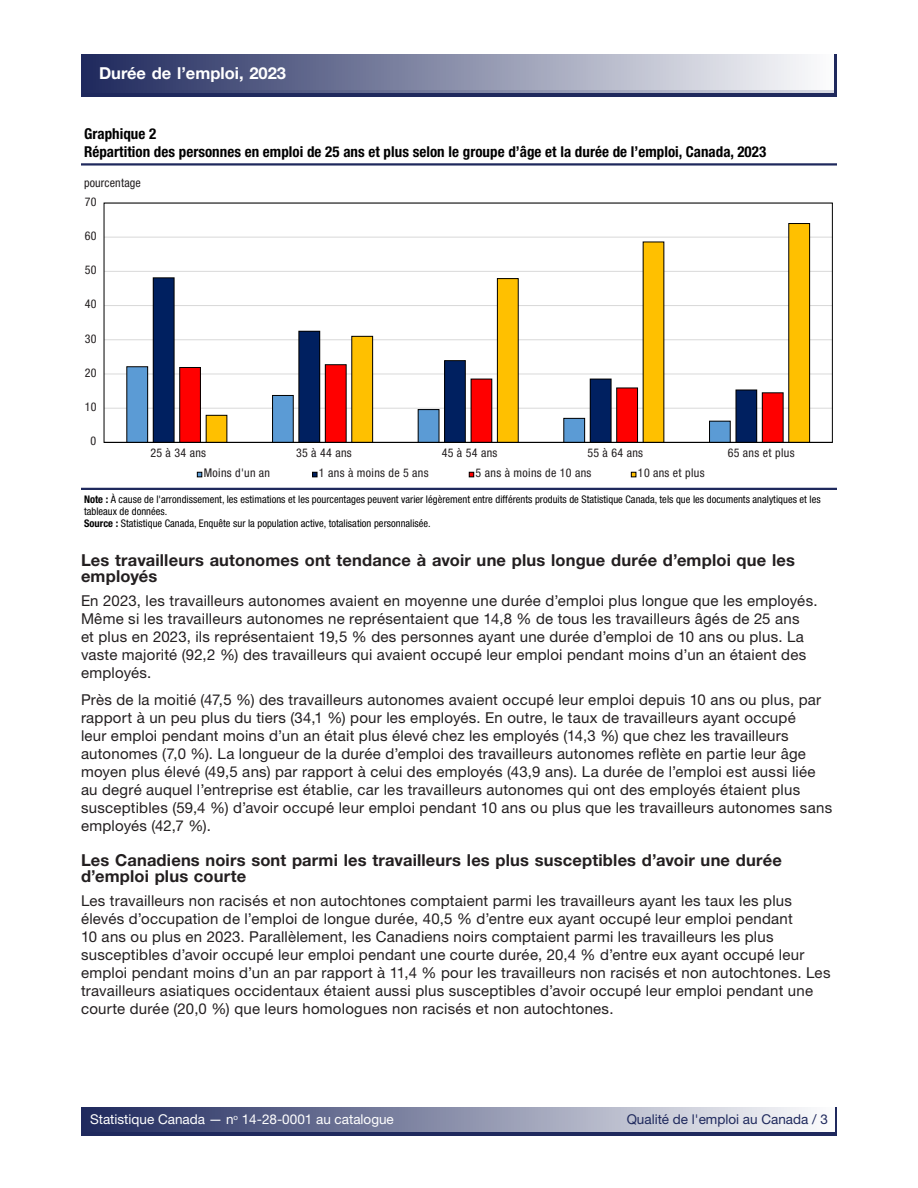
<style>
.page{position:relative;width:918px;height:1188px;background:#fff}
.page>*{position:absolute;margin:0;border:0;box-sizing:border-box;transform-origin:0 0}
.ART-subhead_2{font:700 16.5px/16.5px "Helvetica Neue LT Std";letter-spacing:.01em;color:#231f20}
.t1{font:700 16.5px "Helvetica Neue LT Std";color:#fff}
.BodyText{font:15px/18px "Helvetica Neue LT Std";letter-spacing:.015em;color:#231f20}
.t2{font:700 condensed 15px/18px "Helvetica Neue LT Std";letter-spacing:.005em;color:#000}
.t3{font:13.5px "Helvetica Neue LT Std";color:#fff}
.t4{font:13.5px "Helvetica Neue LT Std";color:#1f295d}
.t5{font:condensed 12px "Helvetica Neue LT Std";letter-spacing:.03em;color:#231f20}
.t6{font:condensed 12px "Helvetica Neue LT Std";letter-spacing:.01em;color:#231f20}
.t7{font:condensed 10.5px/12px "Helvetica Neue LT Std";letter-spacing:.005em;color:#000}
.s1{font-weight:700}
</style>
<div class="page">
<div style="left:81px;top:1131px;width:756px;height:5px;background:#1f295d"></div>
<div style="left:81px;top:1107px;width:756px;height:25px;background:linear-gradient(to right,#1f295d,#fafafb)"></div>
<svg style="left:836px;top:1107px;width:1px;height:25px"></svg>
<div style="left:81px;top:54px;width:756px;height:41px;background:linear-gradient(to right,#1d275c,#fcfdfd)"></div>
<div style="left:81px;top:92px;width:756px;height:6px;background:#1f295d"></div>
<svg style="left:81px;top:90px;width:754px;height:3px;background:#7c81a0"></svg>
<hr style="left:835px;top:54px;width:2px;height:41px;background:#1f295d">
<hr style="left:81px;top:488px;width:756px;height:2px;background:#1f295d">
<hr style="left:81px;top:163px;width:756px;height:3px;background:#1f295d">
<hr style="left:104px;top:408px;width:728px;height:1px;background:#d9d9d9">
<hr style="left:104px;top:374px;width:728px;height:1px;background:#d9d9d9">
<hr style="left:104px;top:339px;width:728px;height:1px;background:#d9d9d9">
<hr style="left:104px;top:305px;width:728px;height:1px;background:#d9d9d9">
<hr style="left:104px;top:271px;width:728px;height:1px;background:#d9d9d9">
<hr style="left:104px;top:237px;width:728px;height:1px;background:#d9d9d9">
<div style="left:127px;top:367px;width:21px;height:75px;background:#5b9bd5"></div>
<div style="left:273px;top:395px;width:20px;height:47px;background:#5b9bd5"></div>
<div style="left:418px;top:410px;width:21px;height:32px;background:#5b9bd5"></div>
<div style="left:564px;top:418px;width:21px;height:24px;background:#5b9bd5"></div>
<div style="left:710px;top:421px;width:20px;height:21px;background:#5b9bd5"></div>
<div style="left:126px;top:366px;width:22px;height:77px;border:1px solid #000"></div>
<div style="left:272px;top:395px;width:22px;height:48px;border:1px solid #000"></div>
<div style="left:563px;top:418px;width:22px;height:25px;border:1px solid #000"></div>
<div style="left:709px;top:421px;width:22px;height:22px;border:1px solid #000"></div>
<div style="left:153px;top:278px;width:21px;height:164px;background:#002060"></div>
<div style="left:299px;top:331px;width:21px;height:111px;background:#002060"></div>
<div style="left:445px;top:361px;width:20px;height:81px;background:#002060"></div>
<div style="left:590px;top:379px;width:21px;height:63px;background:#002060"></div>
<div style="left:736px;top:390px;width:21px;height:52px;background:#002060"></div>
<div style="left:153px;top:277px;width:21px;height:166px;border:1px solid #000"></div>
<div style="left:298px;top:331px;width:22px;height:112px;border:1px solid #000"></div>
<div style="left:444px;top:360px;width:22px;height:83px;border:1px solid #000"></div>
<div style="left:590px;top:379px;width:21px;height:64px;border:1px solid #000"></div>
<div style="left:736px;top:390px;width:21px;height:53px;border:1px solid #000"></div>
<div style="left:180px;top:367px;width:20px;height:75px;background:#f00"></div>
<div style="left:325px;top:365px;width:21px;height:77px;background:#f00"></div>
<div style="left:471px;top:379px;width:21px;height:63px;background:#f00"></div>
<div style="left:617px;top:388px;width:21px;height:54px;background:#f00"></div>
<div style="left:762px;top:393px;width:21px;height:49px;background:#f00"></div>
<div style="left:179px;top:367px;width:22px;height:76px;border:1px solid #000"></div>
<div style="left:325px;top:364px;width:22px;height:79px;border:1px solid #000"></div>
<div style="left:616px;top:388px;width:22px;height:55px;border:1px solid #000"></div>
<div style="left:762px;top:392px;width:22px;height:51px;border:1px solid #000"></div>
<div style="left:206px;top:415px;width:21px;height:27px;background:#ffc000"></div>
<div style="left:352px;top:336px;width:21px;height:106px;background:#ffc000"></div>
<div style="left:497px;top:279px;width:21px;height:163px;background:#ffc000"></div>
<div style="left:643px;top:242px;width:21px;height:200px;background:#ffc000"></div>
<div style="left:789px;top:224px;width:21px;height:218px;background:#ffc000"></div>
<div style="left:351px;top:336px;width:22px;height:107px;border:1px solid #000"></div>
<div style="left:497px;top:278px;width:22px;height:165px;border:1px solid #000"></div>
<div style="left:788px;top:223px;width:22px;height:220px;border:1px solid #000"></div>
<hr style="left:104px;top:442px;width:728px;height:1px;background:#000">
<svg style="left:197px;top:472px;width:5px;height:5px"></svg>
<svg style="left:312px;top:472px;width:5px;height:5px"></svg>
<svg style="left:469px;top:472px;width:5px;height:5px"></svg>
<svg style="left:631px;top:472px;width:5px;height:5px"></svg>
<p class="t1" style="left:99px;top:63px;width:189px">Durée de l’emploi, 2023</p>
<p class="t2" style="left:84px;top:124px;width:684px">Graphique 2<br>Répartition des personnes en emploi de 25 ans et plus selon le groupe d’âge et la durée de l’emploi, Canada, 2023</p>
<p class="t6" style="left:84px;top:176px;width:58px">pourcentage</p>
<p class="t5" style="left:85px;top:195px;width:13px">70</p>
<p class="t5" style="left:85px;top:229px;width:13px">60</p>
<p class="t5" style="left:85px;top:263px;width:13px">50</p>
<p class="t5" style="left:85px;top:297px;width:13px">40</p>
<p class="t5" style="left:85px;top:331px;width:13px">30</p>
<p class="t5" style="left:85px;top:366px;width:13px">20</p>
<p class="t5" style="left:85px;top:400px;width:13px">10</p>
<p class="t5" style="left:90px;top:434px;width:7px">0</p>
<p class="t5" style="left:150px;top:445px;width:57px">25 à 34 ans</p>
<p class="t5" style="left:296px;top:445px;width:57px">35 à 44 ans</p>
<p class="t5" style="left:442px;top:445px;width:57px">45 à 54 ans</p>
<p class="t5" style="left:587px;top:445px;width:57px">55 à 64 ans</p>
<p class="t5" style="left:728px;top:445px;width:68px">65 ans et plus</p>
<p class="t5" style="left:204px;top:466px;width:68px">Moins d'un an</p>
<p class="t5" style="left:319px;top:466px;width:111px">1 ans à moins de 5 ans</p>
<p class="t5" style="left:476px;top:466px;width:117px">5 ans à moins de 10 ans</p>
<p class="t5" style="left:638px;top:466px;width:68px">10 ans et plus</p>
<p class="t7" style="left:84px;top:493px;width:738px"><span class="s1">Note :</span> À cause de l'arrondissement, les estimations et les pourcentages peuvent varier légèrement entre différents produits de Statistique Canada, tels que les documents analytiques et les tableaux de données.<br><span class="s1">Source :</span> Statistique Canada, Enquête sur la population active, totalisation personnalisée.</p>
<p class="ART-subhead_2" style="left:81px;top:551px;width:716px">Les travailleurs autonomes ont tendance à avoir une plus longue durée d’emploi que les employés</p>
<p class="BodyText" style="left:81px;top:592px;width:738px">En 2023, les travailleurs autonomes avaient en moyenne une durée d’emploi plus longue que les employés.<br>Même si les travailleurs autonomes ne représentaient que 14,8 % de tous les travailleurs âgés de 25 ans<br>et plus en 2023, ils représentaient 19,5 % des personnes ayant une durée d’emploi de 10 ans ou plus. La vaste majorité (92,2 %) des travailleurs qui avaient occupé leur emploi pendant moins d’un an étaient des employés.</p>
<p class="BodyText" style="left:81px;top:691px;width:753px">Près de la moitié (47,5 %) des travailleurs autonomes avaient occupé leur emploi depuis 10 ans ou plus, par rapport à un peu plus du tiers (34,1 %) pour les employés. En outre, le taux de travailleurs ayant occupé<br>leur emploi pendant moins d’un an était plus élevé chez les employés (14,3 %) que chez les travailleurs autonomes (7,0 %). La longueur de la durée d’emploi des travailleurs autonomes reflète en partie leur âge moyen plus élevé (49,5 ans) par rapport à celui des employés (43,9 ans). La durée de l’emploi est aussi liée au degré auquel l’entreprise est établie, car les travailleurs autonomes qui ont des employés étaient plus susceptibles (59,4 %) d’avoir occupé leur emploi pendant 10 ans ou plus que les travailleurs autonomes sans employés (42,7 %).</p>
<p class="ART-subhead_2" style="left:81px;top:851px;width:702px">Les Canadiens noirs sont parmi les travailleurs les plus susceptibles d’avoir une durée d’emploi plus courte</p>
<p class="BodyText" style="left:81px;top:892px;width:751px">Les travailleurs non racisés et non autochtones comptaient parmi les travailleurs ayant les taux les plus élevés d’occupation de l’emploi de longue durée, 40,5 % d’entre eux ayant occupé leur emploi pendant<br>10 ans ou plus en 2023. Parallèlement, les Canadiens noirs comptaient parmi les travailleurs les plus susceptibles d’avoir occupé leur emploi pendant une courte durée, 20,4 % d’entre eux ayant occupé leur emploi pendant moins d’un an par rapport à 11,4 % pour les travailleurs non racisés et non autochtones. Les travailleurs asiatiques occidentaux étaient aussi plus susceptibles d’avoir occupé leur emploi pendant une courte durée (20,0 %) que leurs homologues non racisés et non autochtones.</p>
<p class="t3" style="left:90px;top:1111px;width:305px">Statistique Canada — n<sup>o</sup> 14-28-0001 au catalogue</p>
<p class="t4" style="left:627px;top:1111px;width:203px">Qualité de l'emploi au Canada / 3</p>
</div>
